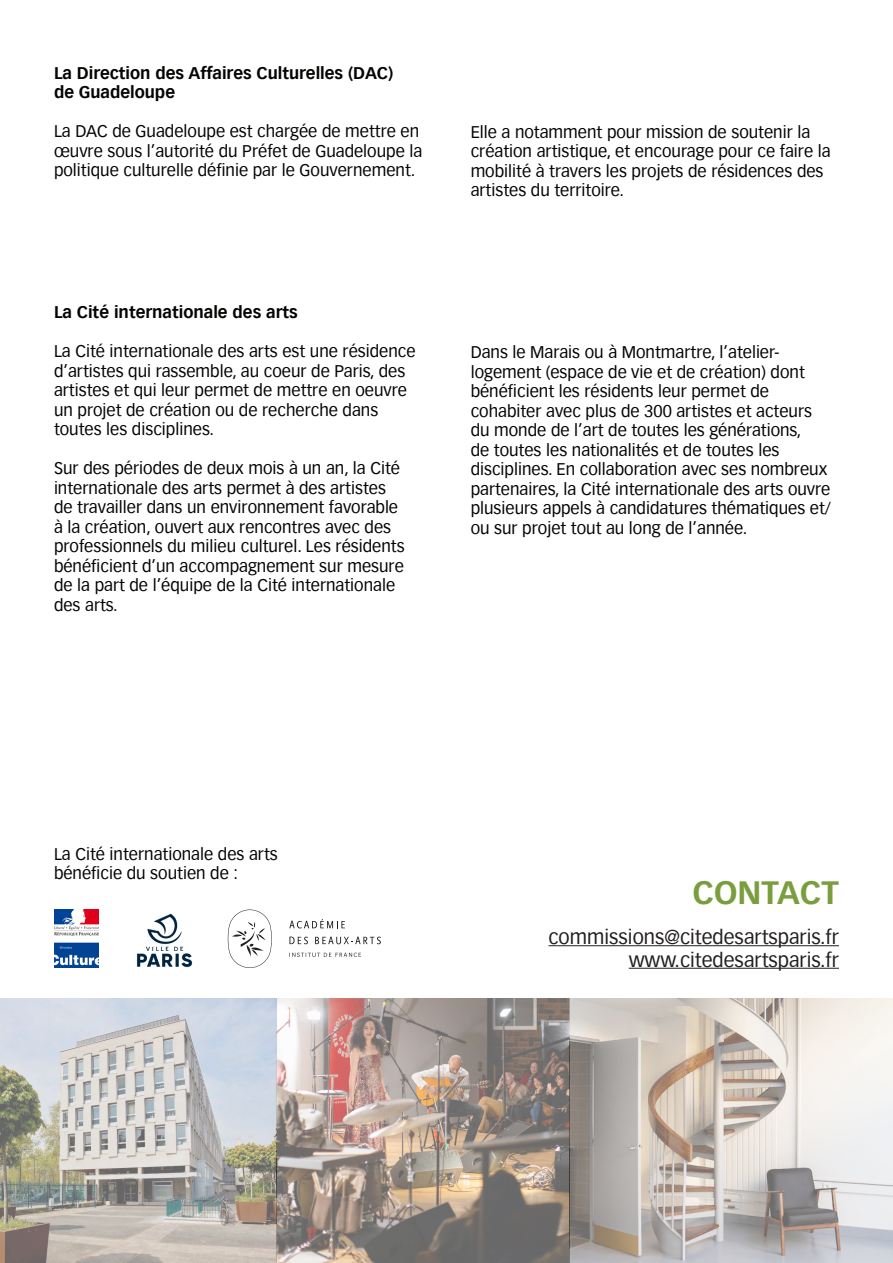
<style>
.page{position:relative;width:893px;height:1263px;background:#fff}
.page>*{position:absolute;margin:0;border:0;box-sizing:border-box;transform-origin:0 0}
.t1{font:700 31.5px "Vectora Com";color:#7a9e3e}
.t2{font:19.5px "Vectora Com";color:#231f20}
.t3{font:16.5px/19.5px "Vectora Com";color:#040503}
.t4{font:700 16.5px "Vectora Com";color:#040503}
</style>
<div class="page">
<img style="left:0;top:998px;width:893px;height:265px">
<hr style="left:548px;top:945px;width:291px;height:1px;background:#231f20">
<hr style="left:629px;top:968px;width:210px;height:1px;background:#231f20">
<img style="left:54px;top:909px;width:45px;height:58px">
<img style="left:136px;top:913px;width:57px;height:54px">
<svg style="left:289px;top:919px;width:56px;height:9px"></svg>
<svg style="left:289px;top:936px;width:19px;height:8px"></svg>
<svg style="left:315px;top:936px;width:66px;height:8px"></svg>
<svg style="left:289px;top:952px;width:72px;height:5px"></svg>
<svg style="left:228px;top:909px;width:44px;height:59px"></svg>
<p class="t4" style="left:54px;top:63px;width:341px">La Direction des Affaires Culturelles (DAC)</p>
<p class="t4" style="left:54px;top:82px;width:123px">de Guadeloupe</p>
<p class="t3" style="left:54px;top:122px;width:370px">La DAC de Guadeloupe est chargée de mettre en œuvre sous l’autorité du Préfet de Guadeloupe la politique culturelle définie par le Gouvernement.</p>
<p class="t4" style="left:54px;top:302px;width:245px">La Cité internationale des arts</p>
<p class="t3" style="left:54px;top:342px;width:363px">La Cité internationale des arts est une résidence d’artistes qui rassemble, au coeur de Paris, des artistes et qui leur permet de mettre en oeuvre un projet de création ou de recherche dans toutes les disciplines.</p>
<p class="t3" style="left:54px;top:459px;width:352px">Sur des périodes de deux mois à un an, la Cité internationale des arts permet à des artistes de travailler dans un environnement favorable à la création, ouvert aux rencontres avec des professionnels du milieu culturel. Les résidents bénéficient d’un accompagnement sur mesure de la part de l’équipe de la Cité internationale des arts.</p>
<p class="t3" style="left:471px;top:122px;width:361px">Elle a notamment pour mission de soutenir la création artistique, et encourage pour ce faire la mobilité à travers les projets de résidences des artistes du territoire.</p>
<p class="t3" style="left:471px;top:343px;width:362px">Dans le Marais ou à Montmartre, l’atelier&shy;logement (espace de vie et de création) dont bénéficient les résidents leur permet de cohabiter avec plus de 300 artistes et acteurs du monde de l’art de toutes les générations,<br>de toutes les nationalités et de toutes les disciplines. En collaboration avec ses nombreux partenaires, la Cité internationale des arts ouvre plusieurs appels à candidatures thématiques et/ ou sur projet tout au long de l’année.</p>
<p class="t3" style="left:54px;top:844px;width:225px">La Cité internationale des arts</p>
<p class="t3" style="left:54px;top:863px;width:186px">bénéficie du soutien de :</p>
<p class="t1" style="left:693px;top:874px;width:148px">CONTACT</p>
<p class="t2" style="left:548px;top:925px;width:292px">commissions@citedesartsparis.fr</p>
<p class="t2" style="left:629px;top:948px;width:212px">www.citedesartsparis.fr</p>
</div>
